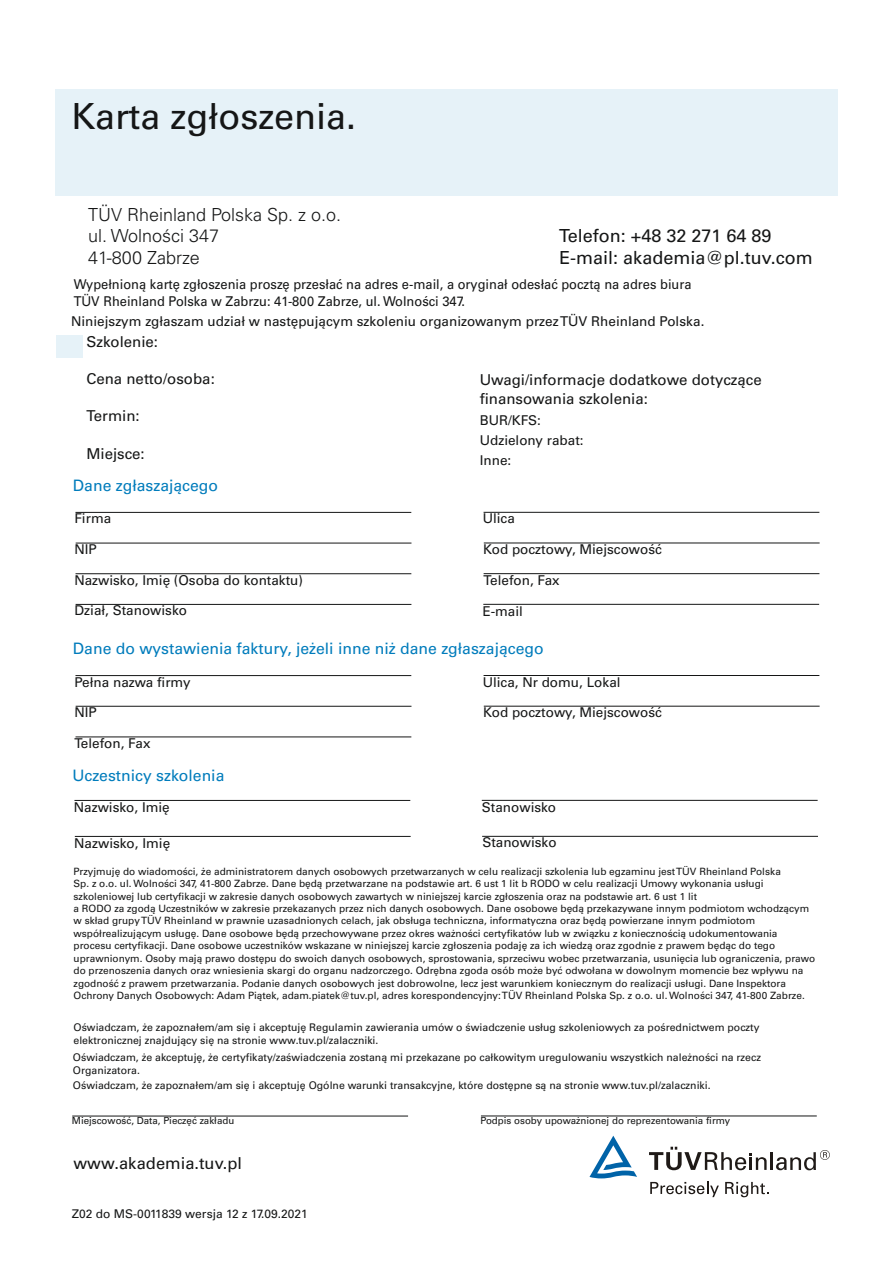
<style>
.page{position:relative;width:893px;height:1263px;background:#fff}
.page>*{position:absolute;margin:0;border:0;box-sizing:border-box;transform-origin:0 0}
.t1{font:36px "Univers Com 55 Roman";color:#151616}
.t2{font:300 18px/21.5px "Univers Com 45";color:#151616}
.t3{font:18px/22.2px "Univers Com 55 Roman";color:#151616}
.t4{font:16.5px "Univers Com 55 Roman";color:#151616}
.t5{font:15.75px "Univers Com 55 Roman";color:#007cbc}
.t6{font:15px/18.6px "Univers Com 55 Roman";color:#151616}
.t7{font:13.5px/20.4px "Univers Com 55 Roman";color:#151616}
.t8{font:13.5px/16.6px "Univers Com 55 Roman";color:#151616;scale:.95 1}
.t9{font:12px "Univers Com 55 Roman";color:#151616}
.t10{font:10.5px/13px "Univers Com 55 Roman";color:#151616}
.t11{font:10.05px/12.5px "Univers Com 55 Roman";color:#151616}
.t12{font:9.75px "Univers Com 55 Roman";color:#151616}
</style>
<div class="page">
<div style="left:55px;top:89px;width:783px;height:107px;background:#e6f2f8"></div>
<div style="left:57px;top:335px;width:26px;height:22px;background:#e6f2f8"></div>
<svg style="left:650px;top:1182px;width:69px;height:15px"></svg>
<svg style="left:725px;top:1182px;width:44px;height:15px"></svg>
<svg style="left:649px;top:1147px;width:118px;height:23px"></svg>
<hr style="left:770px;top:1152px;width:3px;height:18px;background:#1f1a17">
<svg style="left:776px;top:1150px;width:54px;height:20px"></svg>
<svg style="left:589px;top:1136px;width:48px;height:42px"></svg>
<hr style="left:75px;top:836px;width:336px;height:1px;background:#151616">
<hr style="left:74px;top:800px;width:336px;height:1px;background:#151616">
<hr style="left:75px;top:512px;width:336px;height:1px;background:#151616">
<hr style="left:75px;top:675px;width:336px;height:1px;background:#151616">
<hr style="left:76px;top:543px;width:335px;height:1px;background:#151616">
<hr style="left:76px;top:706px;width:335px;height:1px;background:#151616">
<hr style="left:76px;top:573px;width:335px;height:1px;background:#151616">
<hr style="left:76px;top:736px;width:335px;height:1px;background:#151616">
<hr style="left:76px;top:604px;width:335px;height:1px;background:#151616">
<hr style="left:482px;top:836px;width:336px;height:1px;background:#151616">
<hr style="left:482px;top:800px;width:336px;height:1px;background:#151616">
<hr style="left:484px;top:512px;width:335px;height:1px;background:#151616">
<hr style="left:484px;top:675px;width:335px;height:1px;background:#151616">
<hr style="left:484px;top:543px;width:336px;height:1px;background:#151616">
<hr style="left:484px;top:706px;width:336px;height:1px;background:#151616">
<hr style="left:484px;top:573px;width:335px;height:1px;background:#151616">
<hr style="left:483px;top:604px;width:336px;height:1px;background:#151616">
<hr style="left:72px;top:1116px;width:336px;height:1px;background:#151616">
<hr style="left:481px;top:1115px;width:336px;height:1px;background:#151616">
<h1 class="t1" style="left:72px;top:103px;width:286px">Karta zgłoszenia.</h1>
<h2 class="t2" style="left:88px;top:206px;width:255px">TÜV Rheinland Polska Sp. z o.o. ul. Wolności 347<br>41-800 Zabrze</h2>
<h2 class="t3" style="left:559px;top:226px;width:255px">Telefon: +48 32 271 64 89<br>E-mail: akademia@pl.tuv.com</h2>
<h3 class="t8" style="left:74px;top:278px;width:652px">Wypełnioną kartę zgłoszenia proszę przesłać na adres e-mail, a oryginał odesłać pocztą na adres biura<br>TÜV Rheinland Polska w Zabrzu: 41-800 Zabrze, ul. Wolności 347.</h3>
<h3 class="t7" style="left:71px;top:312px;width:635px">Niniejszym zgłaszam udział w następującym szkoleniu organizowanym przez TÜV Rheinland Polska.</h3>
<h3 class="t6" style="left:86px;top:335px;width:73px">Szkolenie:</h3>
<h3 class="t6" style="left:86px;top:372px;width:130px">Cena netto/osoba:</h3>
<h3 class="t6" style="left:480px;top:373px;width:284px">Uwagi/informacje dodatkowe dotyczące finansowania szkolenia:</h3>
<h3 class="t7" style="left:480px;top:411px;width:105px">BUR/KFS:<br>Udzielony rabat:<br>Inne:</h3>
<h3 class="t6" style="left:86px;top:409px;width:55px">Termin:</h3>
<h3 class="t6" style="left:86px;top:446px;width:60px">Miejsce:</h3>
<h3 class="t5" style="left:73px;top:479px;width:147px">Dane zgłaszającego</h3>
<h3 class="t7" style="left:74px;top:510px;width:38px">Firma</h3>
<h3 class="t7" style="left:75px;top:541px;width:24px">NIP</h3>
<h3 class="t7" style="left:74px;top:571px;width:230px">Nazwisko, Imię (Osoba do kontaktu)</h3>
<h3 class="t7" style="left:74px;top:602px;width:114px">Dział, Stanowisko</h3>
<h3 class="t7" style="left:483px;top:510px;width:34px">Ulica</h3>
<h3 class="t7" style="left:483px;top:540px;width:180px">Kod pocztowy, Miejscowość</h3>
<h3 class="t7" style="left:484px;top:572px;width:78px">Telefon, Fax</h3>
<h3 class="t7" style="left:482px;top:602px;width:42px">E-mail</h3>
<h3 class="t5" style="left:73px;top:642px;width:472px">Dane do wystawienia faktury, jeżeli inne niż dane zgłaszającego</h3>
<h3 class="t7" style="left:74px;top:673px;width:118px">Pełna nazwa firmy</h3>
<h3 class="t7" style="left:75px;top:704px;width:24px">NIP</h3>
<h3 class="t7" style="left:74px;top:734px;width:78px">Telefon, Fax</h3>
<h3 class="t5" style="left:72px;top:770px;width:153px">Uczestnicy szkolenia</h3>
<h3 class="t7" style="left:74px;top:798px;width:97px">Nazwisko, Imię</h3>
<h3 class="t7" style="left:74px;top:835px;width:97px">Nazwisko, Imię</h3>
<h3 class="t7" style="left:483px;top:673px;width:139px">Ulica, Nr domu, Lokal</h3>
<h3 class="t7" style="left:483px;top:704px;width:180px">Kod pocztowy, Miejscowość</h3>
<h3 class="t7" style="left:482px;top:798px;width:76px">Stanowisko</h3>
<h3 class="t7" style="left:482px;top:834px;width:76px">Stanowisko</h3>
<p class="t11" style="left:74px;top:866px;width:743px">Przyjmuję do wiadomości, że administratorem danych osobowych przetwarzanych w celu realizacji szkolenia lub egzaminu jest TÜV Rheinland Polska<br>Sp. z o.o. ul. Wolności 347, 41-800 Zabrze. Dane będą przetwarzane na podstawie art. 6 ust 1 lit b RODO w celu realizacji Umowy wykonania usługi szkoleniowej lub certyfikacji w zakresie danych osobowych zawartych w niniejszej karcie zgłoszenia oraz na podstawie art. 6 ust 1 lit<br>a RODO za zgodą Uczestników w zakresie przekazanych przez nich danych osobowych. Dane osobowe będą przekazywane innym podmiotom wchodzącym w skład grupy TÜV Rheinland w prawnie uzasadnionych celach, jak obsługa techniczna, informatyczna oraz będą powierzane innym podmiotom współrealizującym usługę. Dane osobowe będą przechowywane przez okres ważności certyfikatów lub w związku z koniecznością udokumentowania procesu certyfikacji. Dane osobowe uczestników wskazane w niniejszej karcie zgłoszenia podaję za ich wiedzą oraz zgodnie z prawem będąc do tego uprawnionym. Osoby mają prawo dostępu do swoich danych osobowych, sprostowania, sprzeciwu wobec przetwarzania, usunięcia lub ograniczenia, prawo do przenoszenia danych oraz wniesienia skargi do organu nadzorczego. Odrębna zgoda osób może być odwołana w dowolnym momencie bez wpływu na zgodność z prawem przetwarzania. Podanie danych osobowych jest dobrowolne, lecz jest warunkiem koniecznym do realizacji usługi. Dane Inspektora Ochrony Danych Osobowych: Adam Piątek, adam.piatek@tuv.pl, adres korespondencyjny: TÜV Rheinland Polska Sp. z o.o. ul. Wolności 347, 41-800 Zabrze.</p>
<p class="t10" style="left:74px;top:1022px;width:688px">Oświadczam, że zapoznałem/am się i akceptuję Regulamin zawierania umów o świadczenie usług szkoleniowych za pośrednictwem poczty elektronicznej znajdujący się na stronie www.tuv.pl/zalaczniki.</p>
<p class="t10" style="left:73px;top:1052px;width:690px">Oświadczam, że akceptuję, że certyfikaty/zaświadczenia zostaną mi przekazane po całkowitym uregulowaniu wszystkich należności na rzecz<br>Organizatora.</p>
<p class="t10" style="left:73px;top:1080px;width:639px">Oświadczam, że zapoznałem/am się i akceptuję Ogólne warunki transakcyjne, które dostępne są na stronie www.tuv.pl/zalaczniki.</p>
<p class="t12" style="left:72px;top:1117px;width:164px">Miejscowość, Data, Pieczęć zakładu</p>
<p class="t12" style="left:480px;top:1117px;width:251px">Podpis osoby upoważnionej do reprezentowania firmy</p>
<h3 class="t4" style="left:74px;top:1157px;width:170px">www.akademia.tuv.pl</h3>
<p class="t9" style="left:72px;top:1209px;width:238px">Z02 do MS-0011839 wersja 12 z 17.09.2021</p>
</div>
